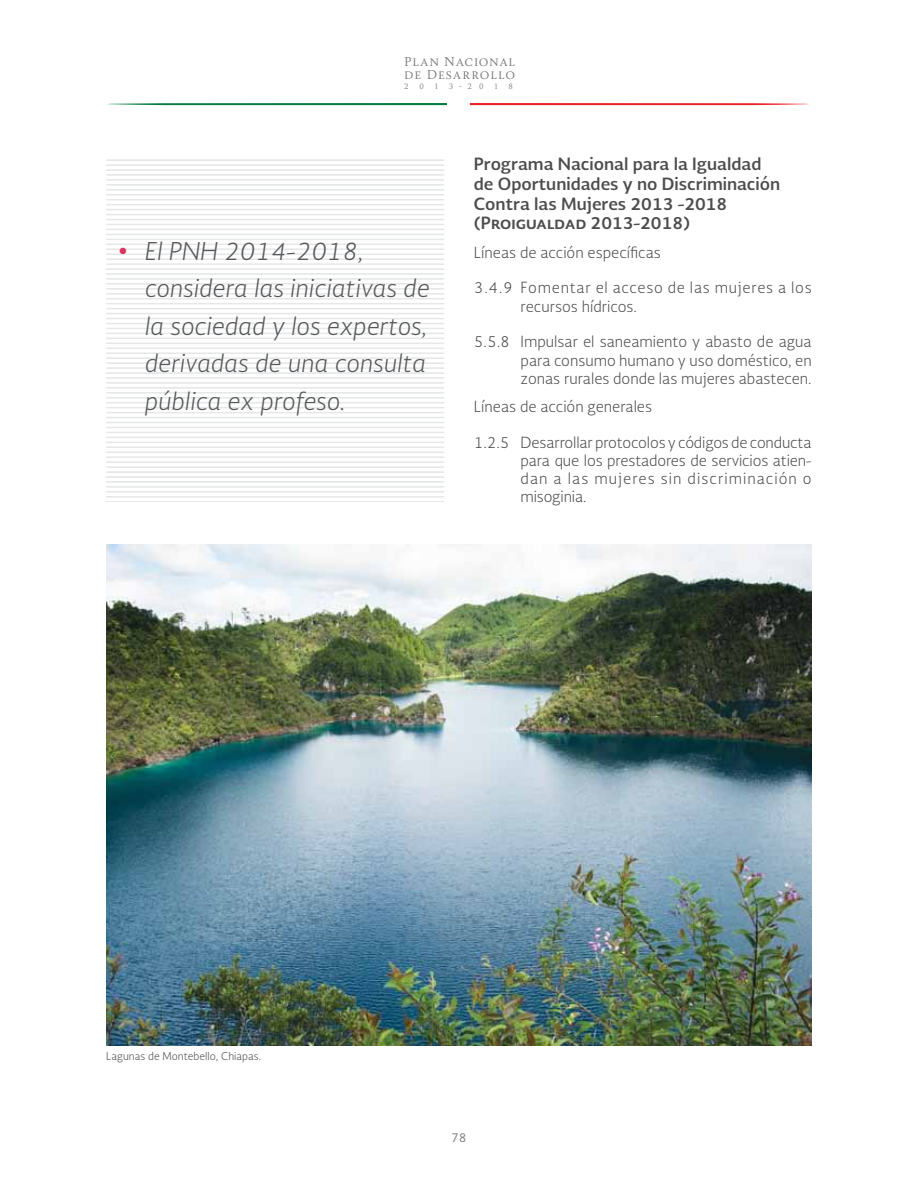
<style>
.page{position:relative;width:918px;height:1188px;background:#fff}
.page>*{position:absolute;margin:0;border:0;box-sizing:border-box;transform-origin:0 0}
.t1{font:italic 300 24px/37.5px "Soberana Sans";color:#58595b}
.t2{font:700 16.5px/19.8px "Soberana Sans";color:#4d4d4f}
.t3{font:300 15px/18.1px "Soberana Sans";color:#4d4d4f;text-align:justify}
.t4{font:12px/12.9px "Soberana Titular";letter-spacing:.07em;color:#77787b}
.t5{font:12px "Soberana Sans";color:#807f83}
.t6{font:300 10.5px "Soberana Sans";color:#4d4d4f}
.t7{font:7.2px "Soberana Titular";color:#77787b}
</style>
<div class="page">
<svg style="left:107px;top:103px;width:340px;height:2px"></svg>
<svg style="left:470px;top:103px;width:339px;height:2px"></svg>
<hr style="left:106px;top:159px;width:338px;height:2px;background:#e6e7e8">
<hr style="left:106px;top:164px;width:338px;height:2px;background:#e6e7e8">
<hr style="left:106px;top:169px;width:338px;height:2px;background:#e6e7e8">
<hr style="left:106px;top:174px;width:338px;height:2px;background:#e6e7e8">
<hr style="left:106px;top:179px;width:338px;height:2px;background:#e6e7e8">
<hr style="left:106px;top:184px;width:338px;height:2px;background:#e6e7e8">
<hr style="left:106px;top:189px;width:338px;height:2px;background:#e6e7e8">
<hr style="left:106px;top:194px;width:338px;height:2px;background:#e6e7e8">
<hr style="left:106px;top:199px;width:338px;height:1px;background:#e6e7e8">
<hr style="left:106px;top:204px;width:338px;height:1px;background:#e6e7e8">
<hr style="left:106px;top:209px;width:338px;height:1px;background:#e6e7e8">
<hr style="left:106px;top:214px;width:338px;height:1px;background:#e6e7e8">
<hr style="left:106px;top:219px;width:338px;height:1px;background:#e6e7e8">
<hr style="left:106px;top:224px;width:338px;height:1px;background:#e6e7e8">
<hr style="left:106px;top:229px;width:338px;height:1px;background:#e6e7e8">
<hr style="left:106px;top:234px;width:338px;height:1px;background:#e6e7e8">
<hr style="left:106px;top:239px;width:338px;height:1px;background:#e6e7e8">
<hr style="left:106px;top:244px;width:338px;height:1px;background:#e6e7e8">
<hr style="left:106px;top:248px;width:338px;height:2px;background:#e6e7e8">
<hr style="left:106px;top:253px;width:338px;height:2px;background:#e6e7e8">
<hr style="left:106px;top:258px;width:338px;height:2px;background:#e6e7e8">
<hr style="left:106px;top:263px;width:338px;height:2px;background:#e6e7e8">
<hr style="left:106px;top:268px;width:338px;height:2px;background:#e6e7e8">
<hr style="left:106px;top:273px;width:338px;height:2px;background:#e6e7e8">
<hr style="left:106px;top:278px;width:338px;height:2px;background:#e6e7e8">
<hr style="left:106px;top:283px;width:338px;height:2px;background:#e6e7e8">
<hr style="left:106px;top:288px;width:338px;height:2px;background:#e6e7e8">
<hr style="left:106px;top:293px;width:338px;height:2px;background:#e6e7e8">
<hr style="left:106px;top:298px;width:338px;height:2px;background:#e6e7e8">
<hr style="left:106px;top:303px;width:338px;height:1px;background:#e6e7e8">
<hr style="left:106px;top:308px;width:338px;height:1px;background:#e6e7e8">
<hr style="left:106px;top:313px;width:338px;height:1px;background:#e6e7e8">
<hr style="left:106px;top:318px;width:338px;height:1px;background:#e6e7e8">
<hr style="left:106px;top:323px;width:338px;height:1px;background:#e6e7e8">
<hr style="left:106px;top:328px;width:338px;height:1px;background:#e6e7e8">
<hr style="left:106px;top:333px;width:338px;height:1px;background:#e6e7e8">
<hr style="left:106px;top:338px;width:338px;height:1px;background:#e6e7e8">
<hr style="left:106px;top:343px;width:338px;height:1px;background:#e6e7e8">
<hr style="left:106px;top:348px;width:338px;height:1px;background:#e6e7e8">
<hr style="left:106px;top:352px;width:338px;height:2px;background:#e6e7e8">
<hr style="left:106px;top:357px;width:338px;height:2px;background:#e6e7e8">
<hr style="left:106px;top:362px;width:338px;height:2px;background:#e6e7e8">
<hr style="left:106px;top:367px;width:338px;height:2px;background:#e6e7e8">
<hr style="left:106px;top:372px;width:338px;height:2px;background:#e6e7e8">
<hr style="left:106px;top:377px;width:338px;height:2px;background:#e6e7e8">
<hr style="left:106px;top:382px;width:338px;height:2px;background:#e6e7e8">
<hr style="left:106px;top:387px;width:338px;height:2px;background:#e6e7e8">
<hr style="left:106px;top:392px;width:338px;height:2px;background:#e6e7e8">
<hr style="left:106px;top:397px;width:338px;height:2px;background:#e6e7e8">
<hr style="left:106px;top:402px;width:338px;height:1px;background:#e6e7e8">
<hr style="left:106px;top:407px;width:338px;height:1px;background:#e6e7e8">
<hr style="left:106px;top:412px;width:338px;height:1px;background:#e6e7e8">
<hr style="left:106px;top:417px;width:338px;height:1px;background:#e6e7e8">
<hr style="left:106px;top:422px;width:338px;height:1px;background:#e6e7e8">
<hr style="left:106px;top:427px;width:338px;height:1px;background:#e6e7e8">
<hr style="left:106px;top:432px;width:338px;height:1px;background:#e6e7e8">
<hr style="left:106px;top:437px;width:338px;height:1px;background:#e6e7e8">
<hr style="left:106px;top:442px;width:338px;height:1px;background:#e6e7e8">
<hr style="left:106px;top:447px;width:338px;height:1px;background:#e6e7e8">
<hr style="left:106px;top:451px;width:338px;height:2px;background:#e6e7e8">
<hr style="left:106px;top:456px;width:338px;height:2px;background:#e6e7e8">
<hr style="left:106px;top:461px;width:338px;height:2px;background:#e6e7e8">
<hr style="left:106px;top:466px;width:338px;height:2px;background:#e6e7e8">
<hr style="left:106px;top:471px;width:338px;height:2px;background:#e6e7e8">
<hr style="left:106px;top:476px;width:338px;height:2px;background:#e6e7e8">
<hr style="left:106px;top:481px;width:338px;height:2px;background:#e6e7e8">
<hr style="left:106px;top:486px;width:338px;height:2px;background:#e6e7e8">
<hr style="left:106px;top:491px;width:338px;height:2px;background:#e6e7e8">
<hr style="left:106px;top:496px;width:338px;height:2px;background:#e6e7e8">
<hr style="left:106px;top:501px;width:338px;height:1px;background:#e6e7e8">
<img style="left:106px;top:545px;width:706px;height:500px">
<p class="t4" style="left:404px;top:55px;width:113px">Plan Nacional de Desarrollo</p>
<p class="t7" style="left:404px;top:82px;width:6px">2</p>
<p class="t7" style="left:419px;top:82px;width:6px">0</p>
<p class="t7" style="left:435px;top:82px;width:5px">1</p>
<p class="t7" style="left:449px;top:82px;width:36px">3 - 2 0</p>
<p class="t7" style="left:494px;top:82px;width:5px">1</p>
<p class="t7" style="left:509px;top:82px;width:6px">8</p>
<p class="t1" style="left:145px;top:232px;width:286px;text-indent:-26px"><sup>●</sup> El PNH 2014-2018, considera las iniciativas de la sociedad y los expertos, derivadas de una consulta pública ex profeso.</p>
<p class="t2" style="left:474px;top:153px;width:308px">Programa Nacional para la Igualdad de Oportunidades y no Discriminación<br>Contra las Mujeres 2013 -2018 (Proigualdad 2013-2018)</p>
<p class="t3" style="left:474px;top:243px;width:189px">Líneas de acción específicas</p>
<p class="t3" style="left:521px;top:278px;width:293px;text-indent:-47px">3.4.9 Fomentar el acceso de las mujeres a los recursos hídricos.</p>
<p class="t3" style="left:521px;top:332px;width:293px;text-indent:-47px">5.5.8 Impulsar el saneamiento y abasto de agua para consumo humano y uso doméstico, en zonas rurales donde las mujeres abastecen.</p>
<p class="t3" style="left:474px;top:397px;width:180px">Líneas de acción generales</p>
<p class="t3" style="left:521px;top:433px;width:293px;text-indent:-47px">1.2.5 Desarrollar protocolos y códigos de conducta para que los prestadores de servicios atien&shy;dan a las mujeres sin discriminación o misoginia.</p>
<p class="t6" style="left:106px;top:1050px;width:156px">Lagunas de Montebello, Chiapas.</p>
<p class="t5" style="left:451px;top:1130px;width:17px">78</p>
</div>
